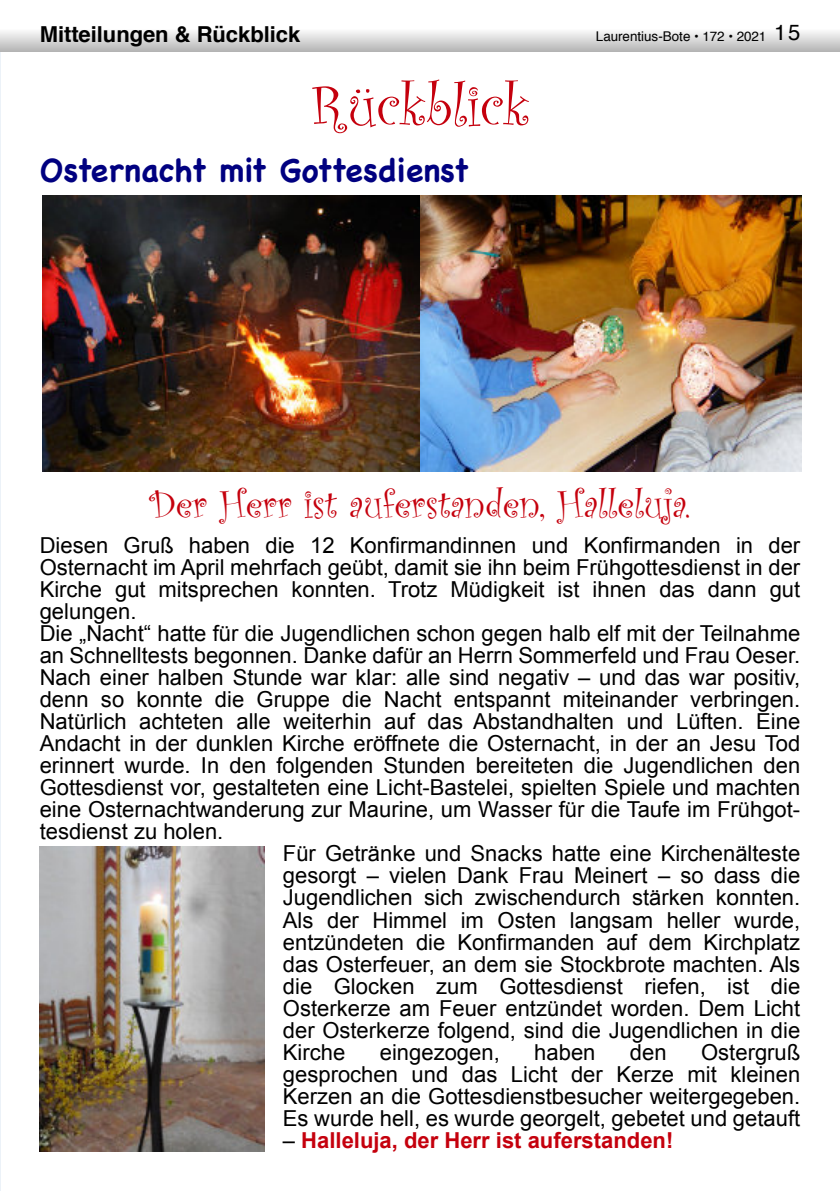
<style>
.page{position:relative;width:840px;height:1191px;background:#fff}
.page>*{position:absolute;margin:0;border:0;box-sizing:border-box;transform-origin:0 0}
.t1{font:60px "Curlz";color:#c5000d}
.t2{font:40px "Curlz";color:#c5000d}
.t3{font:700 32px "Chalkboard";color:#000080}
.t4{font:22px/22px "Arial";color:#000;text-align:justify}
.t5{font:700 22px "Arial";color:#c5000d}
.t6{font:700 22px "Helvetica";letter-spacing:-.005em;color:#000}
.t7{font:13.4px "Helvetica";letter-spacing:-.005em;color:#000}
.s1{font-size:22px}
.s2{font-weight:400;color:#000}
</style>
<div class="page">
<svg style="left:0;top:51px;width:1px;height:1140px"></svg>
<div style="left:0;top:23px;width:839px;height:28px;background:linear-gradient(to bottom,#fff,#bcbcbc)"></div>
<img style="left:40px;top:846px;width:224px;height:305px">
<img style="left:42px;top:195px;width:378px;height:276px">
<img style="left:420px;top:195px;width:381px;height:276px">
<p class="t6" style="left:40px;top:25px;width:262px">Mitteilungen &amp; Rückblick</p>
<p class="t7" style="left:595px;top:31px;width:206px">Laurentius-Bote • 172 • 2021 <span class="s1">15</span></p>
<h1 class="t1" style="left:310px;top:82px;width:220px">Rückblick</h1>
<h3 class="t3" style="left:40px;top:150px;width:430px">Osternacht mit Gottesdienst</h3>
<h2 class="t2" style="left:149px;top:489px;width:542px">Der Herr ist auferstanden, Halleluja.</h2>
<p class="t4" style="left:40px;top:536px;width:761px">Diesen Gruß haben die 12 Konfirmandinnen und Konfirmanden in der</p>
<p class="t4" style="left:40px;top:558px;width:761px">Osternacht im April mehrfach geübt, damit sie ihn beim Frühgottesdienst in der</p>
<p class="t4" style="left:40px;top:580px;width:761px">Kirche gut mitsprechen konnten. Trotz Müdigkeit ist ihnen das dann gut</p>
<p class="t4" style="left:40px;top:602px;width:98px">gelungen.</p>
<p class="t4" style="left:40px;top:624px;width:761px">Die „Nacht“ hatte für die Jugendlichen schon gegen halb elf mit der Teilnahme</p>
<p class="t4" style="left:40px;top:646px;width:761px">an Schnelltests begonnen. Danke dafür an Herrn Sommerfeld und Frau Oeser.</p>
<p class="t4" style="left:40px;top:668px;width:761px">Nach einer halben Stunde war klar: alle sind negativ – und das war positiv,</p>
<p class="t4" style="left:40px;top:690px;width:761px">denn so konnte die Gruppe die Nacht entspannt miteinander verbringen.</p>
<p class="t4" style="left:40px;top:712px;width:761px">Natürlich achteten alle weiterhin auf das Abstandhalten und Lüften. Eine</p>
<p class="t4" style="left:40px;top:734px;width:761px">Andacht in der dunklen Kirche eröffnete die Osternacht, in der an Jesu Tod</p>
<p class="t4" style="left:40px;top:756px;width:761px">erinnert wurde. In den folgenden Stunden bereiteten die Jugendlichen den</p>
<p class="t4" style="left:40px;top:778px;width:761px">Gottesdienst vor, gestalteten eine Licht-Bastelei, spielten Spiele und machten</p>
<p class="t4" style="left:40px;top:800px;width:761px">eine Osternachtwanderung zur Maurine, um Wasser für die Taufe im Frühgot-</p>
<p class="t4" style="left:40px;top:822px;width:185px">tesdienst zu holen.</p>
<p class="t4" style="left:283px;top:844px;width:518px">Für Getränke und Snacks hatte eine Kirchenälteste</p>
<p class="t4" style="left:283px;top:866px;width:518px">gesorgt – vielen Dank Frau Meinert – so dass die</p>
<p class="t4" style="left:283px;top:888px;width:518px">Jugendlichen sich zwischendurch stärken konnten.</p>
<p class="t4" style="left:283px;top:910px;width:518px">Als der Himmel im Osten langsam heller wurde,</p>
<p class="t4" style="left:283px;top:932px;width:518px">entzündeten die Konfirmanden auf dem Kirchplatz</p>
<p class="t4" style="left:283px;top:954px;width:518px">das Osterfeuer, an dem sie Stockbrote machten. Als</p>
<p class="t4" style="left:283px;top:976px;width:518px">die Glocken zum Gottesdienst riefen, ist die</p>
<p class="t4" style="left:283px;top:998px;width:518px">Osterkerze am Feuer entzündet worden. Dem Licht</p>
<p class="t4" style="left:283px;top:1020px;width:518px">der Osterkerze folgend, sind die Jugendlichen in die</p>
<p class="t4" style="left:283px;top:1042px;width:64px">Kirche</p>
<p class="t4" style="left:379px;top:1042px;width:121px">eingezogen,</p>
<p class="t4" style="left:534px;top:1042px;width:63px">haben</p>
<p class="t4" style="left:629px;top:1042px;width:38px">den</p>
<p class="t4" style="left:283px;top:1042px;width:518px;text-indent:418px">Ostergruß gesprochen und das Licht der Kerze mit kleinen Kerzen an die Gottesdienstbesucher weitergegeben.<br>Es wurde hell, es wurde georgelt, gebetet und getauft</p>
<p class="t5" style="left:283px;top:1131px;width:392px"><span class="s2">–</span> Halleluja, der Herr ist auferstanden!</p>
</div>
